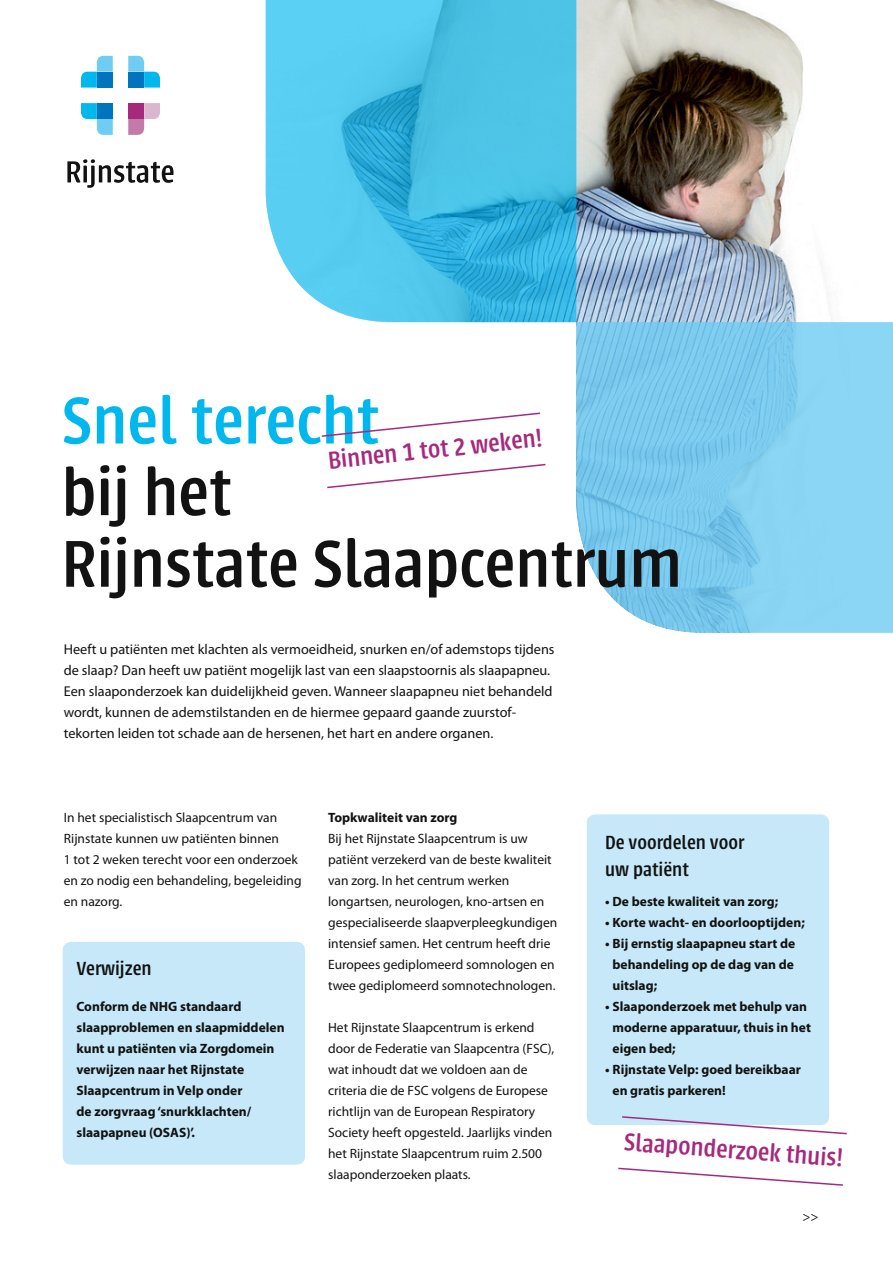
<style>
.page{position:relative;width:893px;height:1263px;background:#fff}
.page>*{position:absolute;margin:0;border:0;box-sizing:border-box;transform-origin:0 0}
.t1{font:500 72.9px/71.6px "Urbana";color:#111211}
.t2{font:500 72.9px "Urbana";color:#00b7ee}
.t3{font:500 27px "Urbana";color:#a6297d}
.t4{font:500 21px/27px "Urbana";color:#111211}
.t5{font:14.25px/21px "Myriad Pro";color:#111211}
.t6{font:13.5px/21px "Myriad Pro";color:#111211}
.t7{font:700 13.5px/21px "Myriad Pro";color:#111211}
</style>
<div class="page">
<div style="left:587px;top:814px;width:242px;height:311px;background:#c6e8f9;border-radius:9px"></div>
<div style="left:63px;top:942px;width:242px;height:223px;background:#c6e8f9;border-radius:9px"></div>
<img style="left:387px;top:0;width:443px;height:323px">
<svg style="left:576px;top:322px;width:317px;height:311px;background:#84cef0"></svg>
<svg style="left:266px;top:0;width:310px;height:322px;background:#4ec3e7"></svg>
<svg style="left:67px;top:159px;width:107px;height:29px"></svg>
<svg style="left:81px;top:103px;width:32px;height:32px"></svg>
<svg style="left:128px;top:103px;width:32px;height:32px"></svg>
<svg style="left:81px;top:56px;width:32px;height:32px"></svg>
<svg style="left:128px;top:56px;width:32px;height:32px"></svg>
<svg style="left:327px;top:463px;width:219px;height:26px"></svg>
<svg style="left:321px;top:412px;width:220px;height:25px"></svg>
<svg style="left:618px;top:1167px;width:225px;height:19px"></svg>
<svg style="left:622px;top:1115px;width:225px;height:20px"></svg>
<h1 class="t2" style="left:62px;top:382px;width:319px">Snel terecht</h1>
<h1 class="t1" style="left:62px;top:457px;width:622px">bij het<br>Rijnstate Slaapcentrum</h1>
<h2 class="t3" style="left:327px;top:446px;width:217px;rotate:-6deg">Binnen 1 tot 2 weken!</h2>
<p class="t5" style="left:64px;top:639px;width:492px">Heeft u patiënten met klachten als vermoeidheid, snurken en/of ademstops tijdens de slaap? Dan heeft uw patiënt mogelijk last van een slaapstoornis als slaapapneu.<br>Een slaaponderzoek kan duidelijkheid geven. Wanneer slaapapneu niet behandeld wordt, kunnen de ademstilstanden en de hiermee gepaard gaande zuurstof&shy;tekorten leiden tot schade aan de hersenen, het hart en andere organen.</p>
<p class="t6" style="left:64px;top:807px;width:239px">In het specialistisch Slaapcentrum van Rijnstate kunnen uw patiënten binnen<br>1 tot 2 weken terecht voor een onderzoek en zo nodig een behandeling, begeleiding en nazorg.</p>
<h3 class="t4" style="left:77px;top:955px;width:77px">Verwijzen</h3>
<p class="t7" style="left:77px;top:996px;width:210px">Conform de NHG standaard slaapproblemen en slaapmiddelen kunt u patiënten via Zorgdomein verwijzen naar het Rijnstate<br>Slaapcentrum in Velp onder<br>de zorgvraag ‘snurkklachten/ slaapapneu (OSAS)’.</p>
<p class="t7" style="left:328px;top:807px;width:131px">Topkwaliteit van zorg</p>
<p class="t6" style="left:328px;top:828px;width:231px">Bij het Rijnstate Slaapcentrum is uw patiënt verzekerd van de beste kwaliteit van zorg. In het centrum werken longartsen, neurologen, kno-artsen en gespecialiseerde slaapverpleegkundigen intensief samen. Het centrum heeft drie Europees gediplomeerd somnologen en twee gediplomeerd somnotechnologen.</p>
<p class="t6" style="left:328px;top:1017px;width:228px">Het Rijnstate Slaapcentrum is erkend door de Federatie van Slaapcentra (FSC), wat inhoudt dat we voldoen aan de criteria die de FSC volgens de Europese richtlijn van de European Respiratory Society heeft opgesteld. Jaarlijks vinden het Rijnstate Slaapcentrum ruim 2.500 slaaponderzoeken plaats.</p>
<h3 class="t4" style="left:605px;top:829px;width:140px">De voordelen voor uw patiënt</h3>
<p class="t7" style="left:605px;top:891px;width:175px">• De beste kwaliteit van zorg;</p>
<p class="t7" style="left:605px;top:912px;width:201px">• Korte wacht- en doorlooptijden;</p>
<p class="t7" style="left:612px;top:933px;width:184px;text-align:justify;text-indent:-7px">• Bij ernstig slaapapneu start de behandeling op de dag van de uitslag;</p>
<p class="t7" style="left:612px;top:996px;width:200px;text-indent:-7px">• Slaaponderzoek met behulp van moderne apparatuur, thuis in het eigen bed;</p>
<p class="t7" style="left:612px;top:1059px;width:190px;text-indent:-7px">• Rijnstate Velp: goed bereikbaar en gratis parkeren!</p>
<h2 class="t3" style="left:625px;top:1128px;width:221px;rotate:4deg">Slaaponderzoek thuis!</h2>
<p class="t6" style="left:802px;top:1206px;width:18px">&gt;&gt;</p>
</div>
